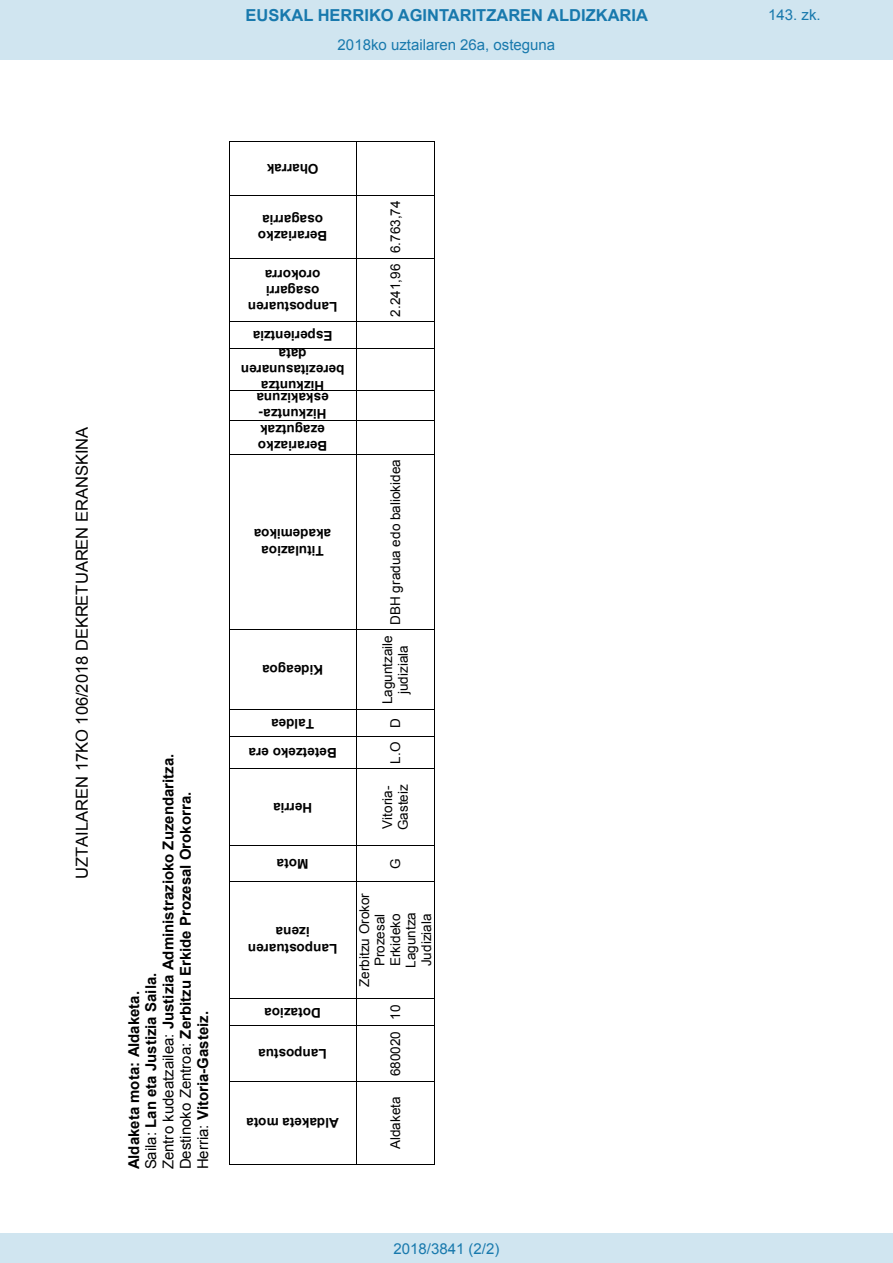
<style>
.page{position:relative;width:893px;height:1263px;background:#fff}
.page>*{position:absolute;margin:0;border:0;box-sizing:border-box;transform-origin:0 0}
.t1{font:16.5px "Arial";letter-spacing:-.005em;color:#000}
.t2{font:700 16.5px "Arial";color:#1879ad}
.t3{font:700 15px/17.2px "Arial";color:#000}
.Paginacion_Centro{font:15px "Arial";color:#1879ad}
.t4{font:700 13.5px/15.9px "Arial";color:#000;text-align:center}
.t5{font:13.5px/15.6px "Arial";letter-spacing:.005em;color:#000;text-align:center}
.s1{font-weight:400}
</style>
<div class="page">
<hr style="left:229px;top:1082px;width:1px;height:82px;background:#000">
<hr style="left:229px;top:1026px;width:1px;height:55px;background:#000">
<svg style="left:229px;top:998px;width:1px;height:28px"></svg>
<hr style="left:229px;top:882px;width:1px;height:116px;background:#000">
<hr style="left:229px;top:846px;width:1px;height:35px;background:#000">
<hr style="left:229px;top:769px;width:1px;height:76px;background:#000">
<hr style="left:229px;top:737px;width:1px;height:31px;background:#000">
<svg style="left:229px;top:709px;width:1px;height:28px"></svg>
<hr style="left:229px;top:630px;width:1px;height:79px;background:#000">
<hr style="left:229px;top:455px;width:1px;height:175px;background:#000">
<hr style="left:229px;top:421px;width:1px;height:33px;background:#000">
<svg style="left:229px;top:391px;width:1px;height:30px"></svg>
<hr style="left:229px;top:349px;width:1px;height:42px;background:#000">
<svg style="left:229px;top:321px;width:1px;height:28px"></svg>
<hr style="left:229px;top:259px;width:1px;height:62px;background:#000">
<hr style="left:229px;top:196px;width:1px;height:62px;background:#000">
<hr style="left:229px;top:142px;width:1px;height:53px;background:#000">
<hr style="left:230px;top:1164px;width:126px;height:1px;background:#000">
<hr style="left:230px;top:1081px;width:126px;height:1px;background:#000">
<hr style="left:230px;top:1025px;width:126px;height:1px;background:#000">
<hr style="left:230px;top:998px;width:126px;height:1px;background:#000">
<hr style="left:230px;top:881px;width:126px;height:1px;background:#000">
<hr style="left:230px;top:845px;width:126px;height:1px;background:#000">
<hr style="left:230px;top:768px;width:126px;height:1px;background:#000">
<hr style="left:230px;top:736px;width:126px;height:1px;background:#000">
<hr style="left:230px;top:709px;width:126px;height:1px;background:#000">
<hr style="left:230px;top:630px;width:126px;height:1px;background:#000">
<hr style="left:230px;top:454px;width:126px;height:1px;background:#000">
<hr style="left:230px;top:420px;width:126px;height:1px;background:#000">
<hr style="left:230px;top:391px;width:126px;height:1px;background:#000">
<hr style="left:230px;top:348px;width:126px;height:1px;background:#000">
<hr style="left:230px;top:321px;width:126px;height:1px;background:#000">
<hr style="left:230px;top:258px;width:126px;height:1px;background:#000">
<hr style="left:230px;top:195px;width:126px;height:1px;background:#000">
<hr style="left:230px;top:141px;width:126px;height:1px;background:#000">
<hr style="left:356px;top:1082px;width:1px;height:82px;background:#000">
<hr style="left:356px;top:1026px;width:1px;height:55px;background:#000">
<svg style="left:356px;top:999px;width:1px;height:26px"></svg>
<hr style="left:356px;top:882px;width:1px;height:116px;background:#000">
<hr style="left:356px;top:846px;width:1px;height:35px;background:#000">
<hr style="left:356px;top:769px;width:1px;height:76px;background:#000">
<hr style="left:356px;top:737px;width:1px;height:31px;background:#000">
<svg style="left:356px;top:710px;width:1px;height:26px"></svg>
<hr style="left:356px;top:630px;width:1px;height:79px;background:#000">
<hr style="left:356px;top:455px;width:1px;height:175px;background:#000">
<hr style="left:356px;top:421px;width:1px;height:33px;background:#000">
<svg style="left:356px;top:392px;width:1px;height:28px"></svg>
<hr style="left:356px;top:349px;width:1px;height:42px;background:#000">
<svg style="left:356px;top:322px;width:1px;height:26px"></svg>
<hr style="left:356px;top:259px;width:1px;height:62px;background:#000">
<hr style="left:356px;top:196px;width:1px;height:62px;background:#000">
<hr style="left:356px;top:142px;width:1px;height:53px;background:#000">
<hr style="left:356px;top:1164px;width:78px;height:1px;background:#000">
<hr style="left:434px;top:1082px;width:1px;height:82px;background:#000">
<hr style="left:356px;top:1081px;width:78px;height:1px;background:#000">
<hr style="left:434px;top:1026px;width:1px;height:55px;background:#000">
<hr style="left:356px;top:1025px;width:78px;height:1px;background:#000">
<hr style="left:356px;top:998px;width:78px;height:1px;background:#000">
<svg style="left:434px;top:998px;width:1px;height:28px"></svg>
<hr style="left:434px;top:882px;width:1px;height:116px;background:#000">
<hr style="left:356px;top:881px;width:78px;height:1px;background:#000">
<hr style="left:434px;top:846px;width:1px;height:35px;background:#000">
<hr style="left:356px;top:845px;width:78px;height:1px;background:#000">
<hr style="left:434px;top:769px;width:1px;height:76px;background:#000">
<hr style="left:356px;top:768px;width:78px;height:1px;background:#000">
<hr style="left:434px;top:737px;width:1px;height:31px;background:#000">
<hr style="left:356px;top:736px;width:78px;height:1px;background:#000">
<hr style="left:356px;top:709px;width:78px;height:1px;background:#000">
<svg style="left:434px;top:709px;width:1px;height:28px"></svg>
<hr style="left:434px;top:630px;width:1px;height:79px;background:#000">
<hr style="left:356px;top:630px;width:78px;height:1px;background:#000">
<hr style="left:434px;top:455px;width:1px;height:175px;background:#000">
<hr style="left:356px;top:454px;width:78px;height:1px;background:#000">
<hr style="left:434px;top:421px;width:1px;height:33px;background:#000">
<hr style="left:356px;top:420px;width:78px;height:1px;background:#000">
<hr style="left:356px;top:391px;width:78px;height:1px;background:#000">
<svg style="left:434px;top:391px;width:1px;height:30px"></svg>
<hr style="left:434px;top:349px;width:1px;height:42px;background:#000">
<hr style="left:356px;top:348px;width:78px;height:1px;background:#000">
<hr style="left:356px;top:321px;width:78px;height:1px;background:#000">
<svg style="left:434px;top:321px;width:1px;height:28px"></svg>
<hr style="left:434px;top:259px;width:1px;height:62px;background:#000">
<hr style="left:356px;top:258px;width:78px;height:1px;background:#000">
<hr style="left:434px;top:196px;width:1px;height:62px;background:#000">
<hr style="left:356px;top:195px;width:78px;height:1px;background:#000">
<hr style="left:434px;top:142px;width:1px;height:53px;background:#000">
<hr style="left:356px;top:141px;width:78px;height:1px;background:#000">
<div style="left:0;top:0;width:893px;height:60px;background:#d0e5f0"></div>
<div style="left:0;top:1233px;width:893px;height:30px;background:#d0e5f0"></div>
<p class="t2" style="left:246px;top:4px;width:404px">EUSKAL HERRIKO AGINTARITZAREN ALDIZKARIA</p>
<p class="Paginacion_Centro" style="left:768px;top:5px;width:54px">143. zk.</p>
<p class="Paginacion_Centro" style="left:338px;top:35px;width:219px">2018ko uztailaren 26a, osteguna</p>
<p class="t1" style="left:71px;top:879px;width:454px;rotate:-90deg">UZTAILAREN 17KO 106/2018 DEKRETUAREN ERANSKINA</p>
<p class="t3" style="left:126px;top:1169px;width:417px;rotate:-90deg">Aldaketa mota: Aldaketa.<br><span class="s1">Saila:</span> Lan eta Justizia Saila.<br><span class="s1">Zentro kudeatzailea:</span> Justizia Administrazioko Zuzendaritza.<br><span class="s1">Destinoko Zentroa:</span> Zerbitzu Erkide Prozesal Orokorra.<br><span class="s1">Herria:</span> Vitoria-Gasteiz.</p>
<p class="t4" style="left:319px;top:176px;width:53px;rotate:-180deg">Oharrak</p>
<p class="t4" style="left:327px;top:243px;width:71px;rotate:-180deg">Berariazko osagarria</p>
<p class="t4" style="left:320px;top:298px;width:57px;text-align:left;rotate:-180deg">osagarri orokorra</p>
<p class="t4" style="left:337px;top:349px;width:91px;line-height:29px;rotate:-180deg">Esperientzia<br>Lanpostuaren</p>
<p class="t4" style="left:345px;top:393px;width:105px;rotate:-180deg">Hizkuntza berezitasunaren data</p>
<p class="t4" style="left:329px;top:453px;width:74px;text-align:left;rotate:-180deg">Berariazko ezagutzak<br>Hizkuntza&shy;eskakizuna</p>
<p class="t4" style="left:331px;top:558px;width:79px;rotate:-180deg">Titulazioa akademikoa</p>
<p class="t4" style="left:323px;top:677px;width:62px;rotate:-180deg">Kideagoa</p>
<p class="t4" style="left:337px;top:767px;width:89px;line-height:29.5px;rotate:-180deg">Betetzeko era<br>Taldea</p>
<p class="t4" style="left:312px;top:815px;width:41px;rotate:-180deg">Herria</p>
<p class="t4" style="left:308px;top:871px;width:33px;rotate:-180deg">Mota</p>
<p class="t4" style="left:337px;top:956px;width:91px;rotate:-180deg">Lanpostuaren izena</p>
<p class="t4" style="left:321px;top:1020px;width:58px;rotate:-180deg">Dotazioa</p>
<p class="t4" style="left:327px;top:1061px;width:70px;rotate:-180deg">Lanpostua</p>
<p class="t4" style="left:339px;top:1131px;width:94px;rotate:-180deg">Aldaketa mota</p>
<p class="t5" style="left:388px;top:317px;width:117px;rotate:-90deg">2.241,96 6.763,74</p>
<p class="t5" style="left:388px;top:625px;width:167px;rotate:-90deg">DBH gradua edo baliokidea</p>
<p class="t5" style="left:380px;top:704px;width:71px;rotate:-90deg">Laguntzaile judiziala</p>
<p class="t5" style="left:388px;top:763px;width:47px;rotate:-90deg">L.O D</p>
<p class="t5" style="left:380px;top:830px;width:47px;text-align:left;rotate:-90deg">Vitoria-<br>Gasteiz</p>
<p class="t5" style="left:388px;top:869px;width:12px;rotate:-90deg">G</p>
<p class="t5" style="left:357px;top:987px;width:96px;rotate:-90deg">Zerbitzu Orokor<br>Prozesal<br>Erkideko<br>Laguntza<br>Judiziala</p>
<p class="t5" style="left:388px;top:1076px;width:73px;rotate:-90deg">680020 10</p>
<p class="t5" style="left:388px;top:1149px;width:54px;rotate:-90deg">Aldaketa</p>
<p class="Paginacion_Centro" style="left:393px;top:1238px;width:107px">2018/3841 (2/2)</p>
</div>
